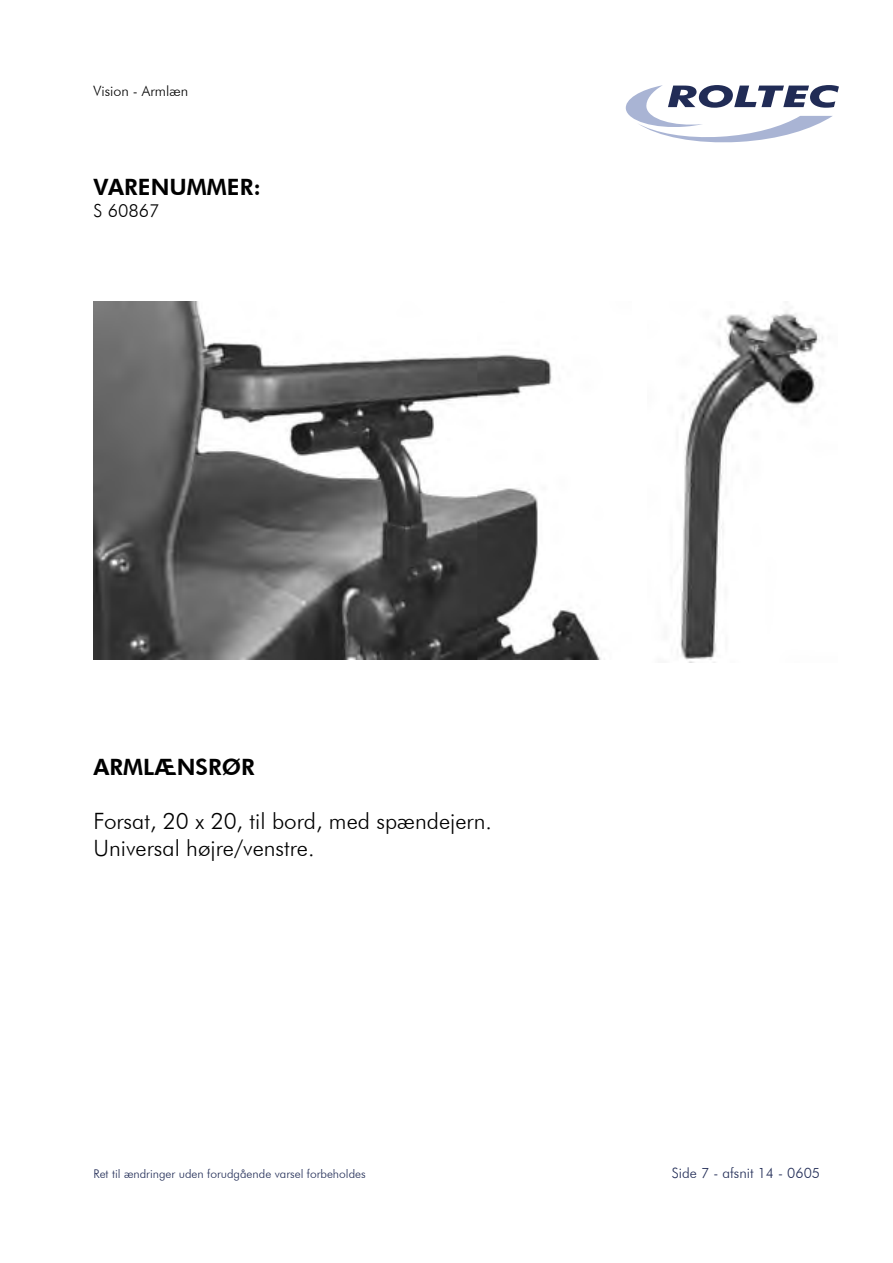
<style>
.page{position:relative;width:893px;height:1263px;background:#fff}
.page>*{position:absolute;margin:0;border:0;box-sizing:border-box;transform-origin:0 0}
.t1{font:300 22.5px "Futura BT";color:#000}
.t2{font:800 22.5px "Futura BT";color:#000}
.t3{font:300 18px "Futura BT";color:#000}
.t4{font:300 14.25px "Futura BT";color:#212c56}
.t5{font:300 14.25px "Futura BT";color:#000}
.t6{font:300 12px "Futura BT";color:#212c56}
</style>
<div class="page">
<svg style="left:625px;top:85px;width:214px;height:58px"></svg>
<img style="left:94px;top:302px;width:507px;height:358px">
<img style="left:680px;top:310px;width:143px;height:353px">
<p class="t5" style="left:94px;top:82px;width:96px">Vision - Armlæn</p>
<p class="t2" style="left:94px;top:173px;width:169px">VARENUMMER:</p>
<p class="t3" style="left:94px;top:200px;width:67px">S 60867</p>
<p class="t2" style="left:94px;top:754px;width:163px">ARMLÆNSRØR</p>
<p class="t1" style="left:94px;top:808px;width:400px">Forsat, 20 x 20, til bord, med spændejern.</p>
<p class="t1" style="left:94px;top:835px;width:222px">Universal højre/venstre.</p>
<p class="t6" style="left:94px;top:1166px;width:274px">Ret til ændringer uden forudgående varsel forbeholdes</p>
<p class="t4" style="left:672px;top:1164px;width:150px">Side 7 - afsnit 14 - 0605</p>
</div>
